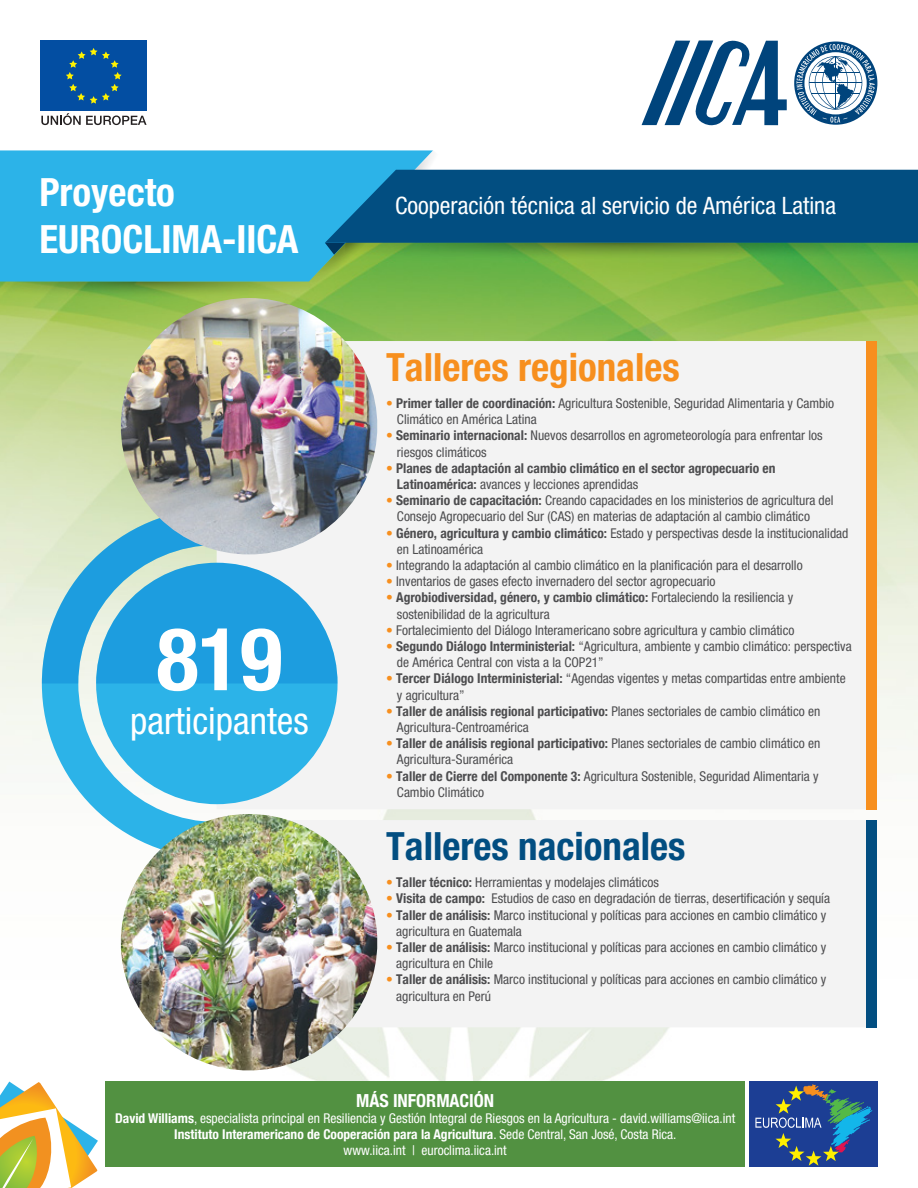
<style>
.page{position:relative;width:918px;height:1188px;background:#fff}
.page>*{position:absolute;margin:0;border:0;box-sizing:border-box;transform-origin:0 0}
.t1{font:700 condensed 87.15px "Helvetica Neue";color:#fff}
.t2{font:700 condensed 39px/46.8px "Helvetica Neue";color:#fff}
.t3{font:700 condensed 39px "Helvetica Neue";color:#f78f1e}
.t4{font:700 condensed 39px "Helvetica Neue";color:#024e81}
.t5{font:condensed 37.35px "Helvetica Neue";color:#fff}
.t6{font:condensed 24px "Helvetica Neue";color:#fff}
.t7{font:700 condensed 18px "Helvetica Neue";color:#fff}
.t8{font:condensed 13.5px/16.2px "Helvetica Neue";color:#4d4d4f}
.t9{font:condensed 13.5px/16.2px "Helvetica Neue";color:#fff;text-align:center}
.t10{font:700 condensed 13.5px/16.2px "Helvetica Neue";color:#4d4d4f}
.s1{color:#f78f1e}
.s2{font-weight:700}
.s3{font-weight:400;color:#f78f1e}
.s4{font-weight:400}
</style>
<div class="page">
<img style="left:0;top:302px;width:918px;height:780px">
<svg style="left:0;top:150px;width:918px;height:152px;background:#439a9c"></svg>
<svg style="left:0;top:1082px;width:98px;height:106px"></svg>
<div style="left:105px;top:1082px;width:640px;height:85px;background:#529141"></div>
<div style="left:749px;top:1082px;width:129px;height:85px;background:#1c3e94"></div>
<svg style="left:755px;top:1084px;width:117px;height:82px"></svg>
<div style="left:217px;top:341px;width:649px;height:468px;background:#f3f3f3"></div>
<div style="left:866px;top:341px;width:10px;height:468px;background:#f78f1e"></div>
<div style="left:390px;top:820px;width:476px;height:207px;background:#f3f3f3"></div>
<div style="left:866px;top:820px;width:10px;height:207px;background:#024e81"></div>
<svg style="left:42px;top:683px;width:175px;height:175px;fill:#f6f8f2"></svg>
<div style="left:96px;top:563px;width:242px;height:241px;background:#2cb3e8;border-radius:50%"></div>
<svg style="left:42px;top:509px;width:296px;height:174px;background:#55b3dd"></svg>
<img style="left:117px;top:298px;width:273px;height:269px">
<img style="left:110px;top:814px;width:280px;height:259px">
<svg style="left:642px;top:40px;width:145px;height:86px"></svg>
<svg style="left:794px;top:41px;width:83px;height:84px"></svg>
<div style="left:41px;top:41px;width:106px;height:70px;background:#034ea2"></div>
<svg style="left:66px;top:48px;width:56px;height:56px"></svg>
<svg style="left:41px;top:113px;width:106px;height:12px"></svg>
<h2 class="t2" style="left:39px;top:169px;width:261px">Proyecto<br>EUROCLIMA-IICA</h2>
<h1 class="t1" style="left:157px;top:606px;width:127px">819</h1>
<h3 class="t5" style="left:130px;top:699px;width:180px">participantes</h3>
<h3 class="t6" style="left:395px;top:192px;width:443px">Cooperación técnica al servicio de América Latina</h3>
<h2 class="t3" style="left:386px;top:344px;width:295px">Talleres regionales</h2>
<p class="t8" style="left:397px;top:395px;width:439px;text-indent:-11px"><span class="s1">•</span> <span class="s2">Primer taller de coordinación:</span> Agricultura Sostenible, Seguridad Alimentaria y Cambio<br>Climático en América Latina</p>
<p class="t8" style="left:397px;top:428px;width:427px;text-indent:-11px"><span class="s1">•</span> <span class="s2">Seminario internacional:</span> Nuevos desarrollos en agrometeorología para enfrentar los riesgos climáticos</p>
<p class="t10" style="left:397px;top:460px;width:380px;text-indent:-11px"><span class="s3">•</span> Planes de adaptación al cambio climático en el sector agropecuario en<br>Latinoamérica: <span class="s4">avances y lecciones aprendidas</span></p>
<p class="t8" style="left:397px;top:492px;width:438px;text-indent:-11px"><span class="s1">•</span> <span class="s2">Seminario de capacitación:</span> Creando capacidades en los ministerios de agricultura del<br>Consejo Agropecuario del Sur (CAS) en materias de adaptación al cambio climático</p>
<p class="t8" style="left:397px;top:525px;width:453px;text-indent:-11px"><span class="s1">•</span> <span class="s2">Género, agricultura y cambio climático:</span> Estado y perspectivas desde la institucionalidad en Latinoamérica</p>
<p class="t8" style="left:386px;top:557px;width:418px"><span class="s1">•</span> Integrando la adaptación al cambio climático en la planificación para el desarrollo</p>
<p class="t8" style="left:386px;top:573px;width:331px"><span class="s1">•</span> Inventarios de gases efecto invernadero del sector agropecuario</p>
<p class="t8" style="left:397px;top:590px;width:398px;text-indent:-11px"><span class="s1">•</span> <span class="s2">Agrobiodiversidad, género, y cambio climático:</span> Fortaleciendo la resiliencia y sostenibilidad de la agricultura</p>
<p class="t8" style="left:386px;top:622px;width:410px"><span class="s1">•</span> Fortalecimiento del Diálogo Interamericano sobre agricultura y cambio climático</p>
<p class="t8" style="left:397px;top:638px;width:456px;text-indent:-11px"><span class="s1">•</span> <span class="s2">Segundo Diálogo Interministerial:</span> “Agricultura, ambiente y cambio climático: perspectiva de América Central con vista a la COP21”</p>
<p class="t8" style="left:397px;top:671px;width:450px;text-indent:-11px"><span class="s1">•</span> <span class="s2">Tercer Diálogo Interministerial:</span> “Agendas vigentes y metas compartidas entre ambiente y agricultura”</p>
<p class="t8" style="left:397px;top:703px;width:425px;text-indent:-11px"><span class="s1">•</span> <span class="s2">Taller de análisis regional participativo:</span> Planes sectoriales de cambio climático en<br>Agricultura-Centroamérica</p>
<p class="t8" style="left:397px;top:735px;width:425px;text-indent:-11px"><span class="s1">•</span> <span class="s2">Taller de análisis regional participativo:</span> Planes sectoriales de cambio climático en<br>Agricultura-Suramérica</p>
<p class="t8" style="left:397px;top:768px;width:423px;text-indent:-11px"><span class="s1">•</span> <span class="s2">Taller de Cierre del Componente 3:</span> Agricultura Sostenible, Seguridad Alimentaria y<br>Cambio Climático</p>
<h2 class="t4" style="left:386px;top:823px;width:301px">Talleres nacionales</h2>
<p class="t8" style="left:386px;top:874px;width:274px"><span class="s1">•</span> <span class="s2">Taller técnico:</span> Herramientas y modelajes climáticos</p>
<p class="t8" style="left:386px;top:890px;width:445px"><span class="s1">•</span> <span class="s2">Visita de campo:</span> Estudios de caso en degradación de tierras, desertificación y sequía</p>
<p class="t8" style="left:396px;top:907px;width:432px;text-indent:-10px"><span class="s1">•</span> <span class="s2">Taller de análisis:</span> Marco institucional y políticas para acciones en cambio climático y agricultura en Guatemala</p>
<p class="t8" style="left:396px;top:939px;width:432px;text-indent:-10px"><span class="s1">•</span> <span class="s2">Taller de análisis:</span> Marco institucional y políticas para acciones en cambio climático y agricultura en Chile</p>
<p class="t8" style="left:396px;top:971px;width:432px;text-indent:-10px"><span class="s1">•</span> <span class="s2">Taller de análisis:</span> Marco institucional y políticas para acciones en cambio climático y agricultura en Perú</p>
<h3 class="t7" style="left:356px;top:1089px;width:140px">MÁS INFORMACIÓN</h3>
<p class="t9" style="left:115px;top:1110px;width:622px"><span class="s2">David Williams</span>, especialista principal en Resiliencia y Gestión Integral de Riesgos en la Agricultura - david.williams@iica.int<br><span class="s2">Instituto Interamericano de Cooperación para la Agricultura</span>. Sede Central, San José, Costa Rica.<br>www.iica.int | euroclima.iica.int</p>
</div>
